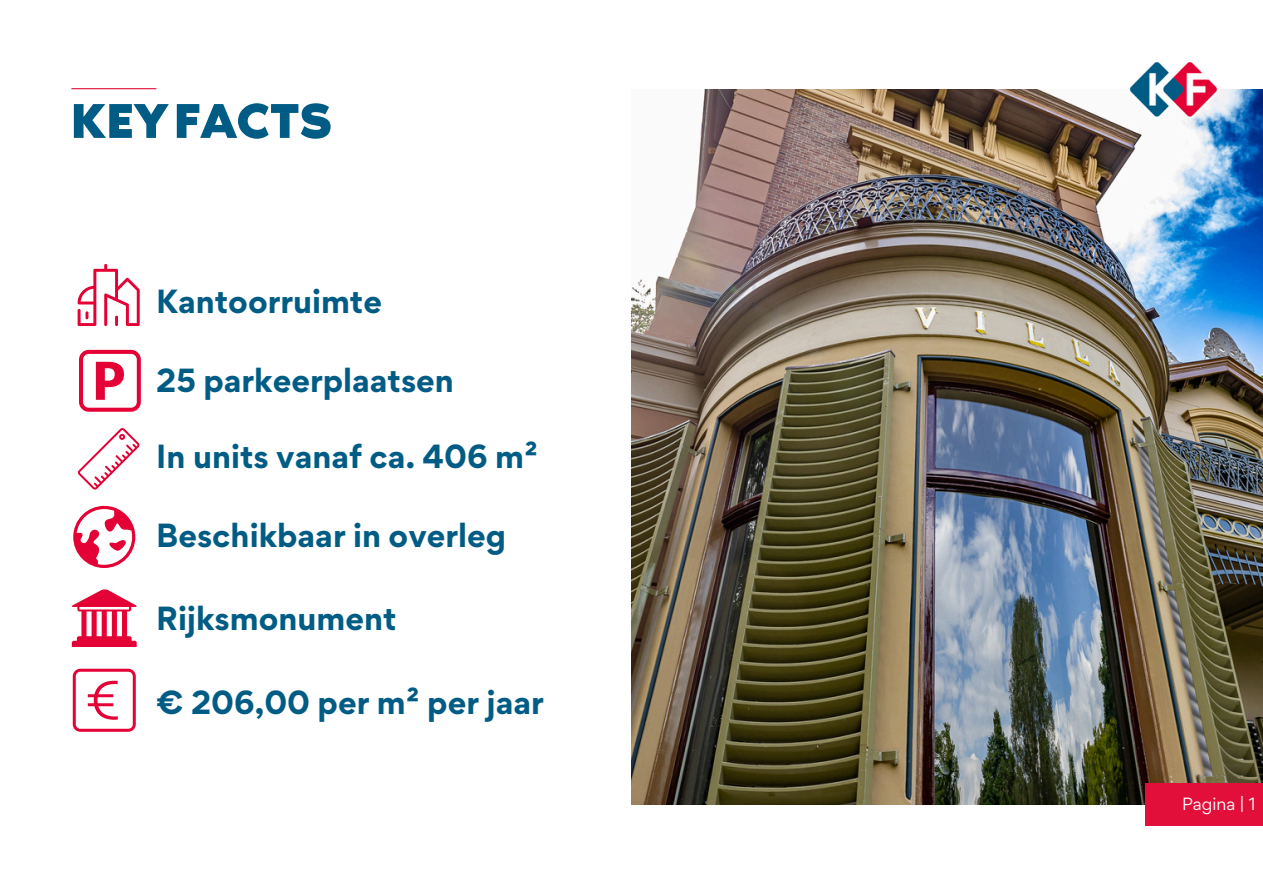
<style>
.page{position:relative;width:1263px;height:894px;background:#fff}
.page>*{position:absolute;margin:0;border:0;box-sizing:border-box;transform-origin:0 0}
.t1{font:61.35px "RTL Media Pro Medium";color:#005c84}
.t2{font:700 29.85px "Gordita";color:#005c84}
.t3{font:15.75px "Gordita";color:#fff}
</style>
<div class="page">
<hr style="left:72px;top:88px;width:84px;height:1px;background:#e10f3a">
<img style="left:631px;top:89px;width:632px;height:715px">
<img style="left:1128px;top:62px;width:90px;height:57px">
<div style="left:1146px;top:782px;width:117px;height:43px;background:#e10f3a"></div>
<svg style="left:73px;top:505px;width:62px;height:62px"></svg>
<svg style="left:78px;top:428px;width:61px;height:61px"></svg>
<svg style="left:73px;top:668px;width:63px;height:63px"></svg>
<svg style="left:78px;top:264px;width:61px;height:62px"></svg>
<svg style="left:71px;top:589px;width:66px;height:57px"></svg>
<svg style="left:79px;top:350px;width:62px;height:61px"></svg>
<p class="t1" style="left:71px;top:94px;width:262px">KEYFACTS</p>
<p class="t2" style="left:156px;top:281px;width:227px">Kantoorruimte</p>
<p class="t2" style="left:156px;top:359px;width:299px">25 parkeerplaatsen</p>
<p class="t2" style="left:156px;top:436px;width:383px">In units vanaf ca. 406 m²</p>
<p class="t2" style="left:156px;top:515px;width:351px">Beschikbaar in overleg</p>
<p class="t2" style="left:156px;top:598px;width:242px">Rijksmonument</p>
<h2 class="t2" style="left:156px;top:681px;width:389px">€ 206,00 per m² per jaar</h2>
<p class="t3" style="left:1182px;top:793px;width:75px">Pagina | 1</p>
</div>
